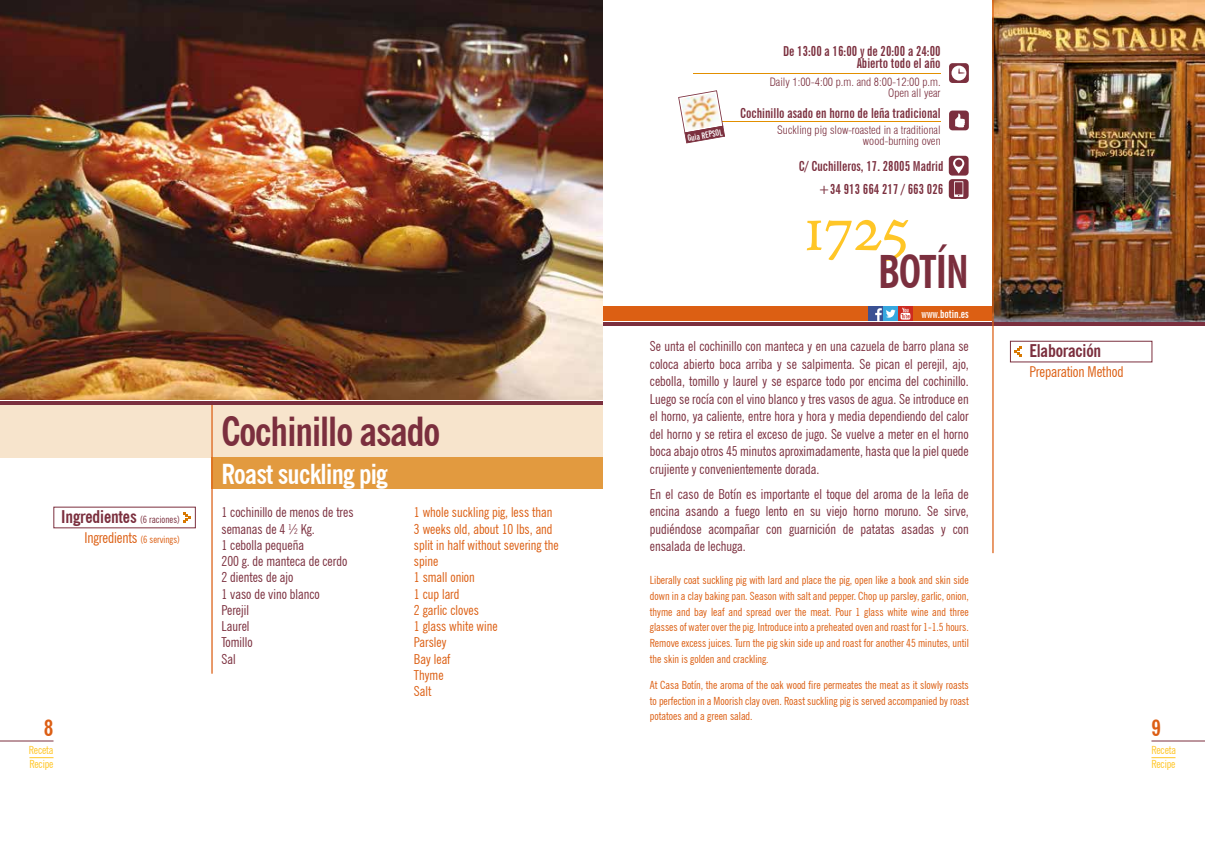
<style>
.page{position:relative;width:1205px;height:851px;background:#fff}
.page>*{position:absolute;margin:0;border:0;box-sizing:border-box;transform-origin:0 0}
.t1{font:75.62px "Adobe Jenson Regular SC";color:#ffc627}
.t2{font:700 condensed 45px "News Gothic BT";letter-spacing:-.025em;color:#7b2f3e}
.t3{font:700 condensed 40px "News Gothic BT";letter-spacing:-.025em;color:#7b2f3e}
.t4{font:700 condensed 27.5px "News Gothic BT";letter-spacing:-.025em;color:#fff}
.t5{font:700 condensed 22.5px "News Gothic BT";color:#dc5e14}
.t6{font:700 condensed 17.5px "News Gothic BT";letter-spacing:-.01em;color:#7b2f3e}
.t7{font:condensed 15px "News Gothic BT";letter-spacing:-.01em;color:#dc5f13}
.t8{font:condensed 13.75px/17.5px "News Gothic BT";color:#7b2f3e;text-align:justify}
.t9{font:condensed 13.75px/16.2px "News Gothic BT";color:#dc5f13}
.t10{font:700 extra-condensed 13.75px/23.4px "News Gothic BT";color:#7b2f3e;text-align:right}
.t11{font:condensed 11.25px/15.6px "News Gothic BT";color:#dc5f13;text-align:justify}
.t12{font:300 condensed 11.25px/11.2px "Swiss 721 BT";color:#7b2f3e;text-align:right}
.t13{font:condensed 11.25px/13.8px "News Gothic BT";letter-spacing:-.01em;color:#ffc627}
.t14{font:700 extra-condensed 11.25px "News Gothic BT";color:#fff}
.t15{font:700 extra-condensed 8.75px "News Gothic BT";color:#fff}
.s1{font-weight:400;font-size:10px}
.s2{font-size:10px}
</style>
<div class="page">
<hr style="left:0;top:740px;width:54px;height:1px;background:#7b2f3e">
<svg style="left:29px;top:757px;width:25px;height:1px"></svg>
<hr style="left:1151px;top:740px;width:54px;height:1px;background:#7b2f3e">
<svg style="left:1151px;top:757px;width:24px;height:1px"></svg>
<img style="left:993px;top:0;width:212px;height:322px">
<svg style="left:184px;top:512px;width:6px;height:10px"></svg>
<hr style="left:602px;top:322px;width:603px;height:3px;background:#7b2f3e">
<hr style="left:992px;top:0;width:1px;height:553px;background:#dc5f13">
<div style="left:602px;top:306px;width:390px;height:15px;background:#dc5f13"></div>
<div style="left:949px;top:156px;width:19px;height:19px;background:#7b2f3e;border-radius:3px"></div>
<svg style="left:953px;top:158px;width:11px;height:15px"></svg>
<div style="left:955px;top:159px;width:7px;height:8px;background:#7b2f3e;border-radius:50%"></div>
<div style="left:949px;top:179px;width:19px;height:20px;background:#7b2f3e;border-radius:3px"></div>
<svg style="left:954px;top:181px;width:9px;height:16px"></svg>
<div style="left:955px;top:182px;width:7px;height:12px;background:#7b2f3e"></div>
<div style="left:949px;top:110px;width:20px;height:20px;background:#7b2f3e;border-radius:3px"></div>
<svg style="left:955px;top:113px;width:10px;height:14px"></svg>
<hr style="left:693px;top:73px;width:248px;height:1px;background:#e28f00">
<svg style="left:949px;top:63px;width:20px;height:20px"></svg>
<div style="left:951px;top:66px;width:15px;height:14px;background:#fff;border-radius:50%"></div>
<svg style="left:958px;top:68px;width:7px;height:6px"></svg>
<hr style="left:693px;top:121px;width:248px;height:1px;background:#e28f00">
<div style="left:1010px;top:341px;width:142px;height:21px;border:1px solid #7b2f3e"></div>
<svg style="left:1015px;top:346px;width:6px;height:11px"></svg>
<svg style="left:678px;top:90px;width:47px;height:53px"></svg>
<div style="left:868px;top:306px;width:15px;height:15px;background:#3b5193"></div>
<div style="left:883px;top:306px;width:15px;height:15px;background:#37a8df"></div>
<svg style="left:898px;top:306px;width:15px;height:15px"></svg>
<svg style="left:875px;top:308px;width:35px;height:13px"></svg>
<div style="left:0;top:404px;width:602px;height:53px;background:#f7e4cc"></div>
<div style="left:211px;top:457px;width:391px;height:32px;background:#e29a3f"></div>
<img style="left:0;top:0;width:602px;height:400px">
<hr style="left:211px;top:401px;width:2px;height:272px;background:#dc5f13">
<hr style="left:0;top:401px;width:602px;height:3px;background:#7b2f3e">
<p class="t6" style="left:61px;top:506px;width:120px">Ingredientes <span class="s1">(6 raciones)</span></p>
<p class="t7" style="left:84px;top:528px;width:97px">Ingredients <span class="s2">(6 servings)</span></p>
<h3 class="t5" style="left:44px;top:714px;width:11px">8</h3>
<p class="t13" style="left:29px;top:743px;width:26px">Receta<br>Recipe</p>
<h3 class="t3" style="left:221px;top:407px;width:220px">Cochinillo asado</h3>
<h3 class="t4" style="left:221px;top:457px;width:168px">Roast suckling pig</h3>
<p class="t8" style="left:221px;top:504px;width:134px;line-height:16.2px;text-align:left">1 cochinillo de menos de tres semanas de 4 ½ Kg.<br>1 cebolla pequeña<br>200 g. de manteca de cerdo<br>2 dientes de ajo<br>1 vaso de vino blanco<br>Perejil<br>Laurel<br>Tomillo<br>Sal</p>
<p class="t9" style="left:414px;top:504px;width:146px">1 whole suckling pig, less than<br>3 weeks old, about 10 lbs, and split in half without severing the spine<br>1 small onion<br>1 cup lard<br>2 garlic cloves<br>1 glass white wine<br>Parsley<br>Bay leaf<br>Thyme<br>Salt</p>
<p class="t15" style="left:686px;top:133px;width:37px;rotate:-10deg">Guia REPSOL</p>
<p class="t10" style="left:783px;top:44px;width:159px;line-height:12.5px">De 13:00 a 16:00 y de 20:00 a 24:00<br>Abierto todo el año</p>
<p class="t12" style="left:770px;top:76px;width:172px">Daily 1:00-4:00 p.m. and 8:00-12:00 p.m.<br>Open all year</p>
<p class="t10" style="left:740px;top:101px;width:202px">Cochinillo asado en horno de leña tradicional</p>
<p class="t12" style="left:777px;top:124px;width:165px">Suckling pig slow-roasted in a traditional wood-burning oven</p>
<p class="t10" style="left:799px;top:154px;width:146px">C/ Cuchilleros, 17. 28005 Madrid +34 913 664 217 / 663 026</p>
<h1 class="t1" style="left:804px;top:188px;width:107px">1725</h1>
<h2 class="t2" style="left:878px;top:244px;width:92px">BOTÍN</h2>
<p class="t14" style="left:921px;top:307px;width:49px">www.botin.es</p>
<p class="t8" style="left:650px;top:337px;width:320px">Se unta el cochinillo con manteca y en una cazuela de barro plana se coloca abierto boca arriba y se salpimenta. Se pican el perejil, ajo, cebolla, tomillo y laurel y se esparce todo por encima del cochinillo.<br>Luego se rocía con el vino blanco y tres vasos de agua. Se introduce en el horno, ya caliente, entre hora y hora y media dependiendo del calor del horno y se retira el exceso de jugo. Se vuelve a meter en el horno boca abajo otros 45 minutos aproximadamente, hasta que la piel quede crujiente y convenientemente dorada.</p>
<p class="t8" style="left:650px;top:485px;width:320px">En el caso de Botín es importante el toque del aroma de la leña de encina asando a fuego lento en su viejo horno moruno. Se sirve, pudiéndose acompañar con guarnición de patatas asadas y con ensalada de lechuga.</p>
<p class="t11" style="left:650px;top:572px;width:320px">Liberally coat suckling pig with lard and place the pig, open like a book and skin side down in a clay baking pan. Season with salt and pepper. Chop up parsley, garlic, onion, thyme and bay leaf and spread over the meat. Pour 1 glass white wine and three glasses of water over the pig. Introduce into a preheated oven and roast for 1-1.5 hours.<br>Remove excess juices. Turn the pig skin side up and roast for another 45 minutes, until the skin is golden and crackling.</p>
<p class="t11" style="left:650px;top:677px;width:320px">At Casa Botín, the aroma of the oak wood fire permeates the meat as it slowly roasts to perfection in a Moorish clay oven. Roast suckling pig is served accompanied by roast potatoes and a green salad.</p>
<p class="t6" style="left:1029px;top:340px;width:73px">Elaboración</p>
<p class="t7" style="left:1029px;top:362px;width:96px">Preparation Method</p>
<h3 class="t5" style="left:1151px;top:714px;width:11px">9</h3>
<p class="t13" style="left:1151px;top:743px;width:26px">Receta<br>Recipe</p>
</div>
